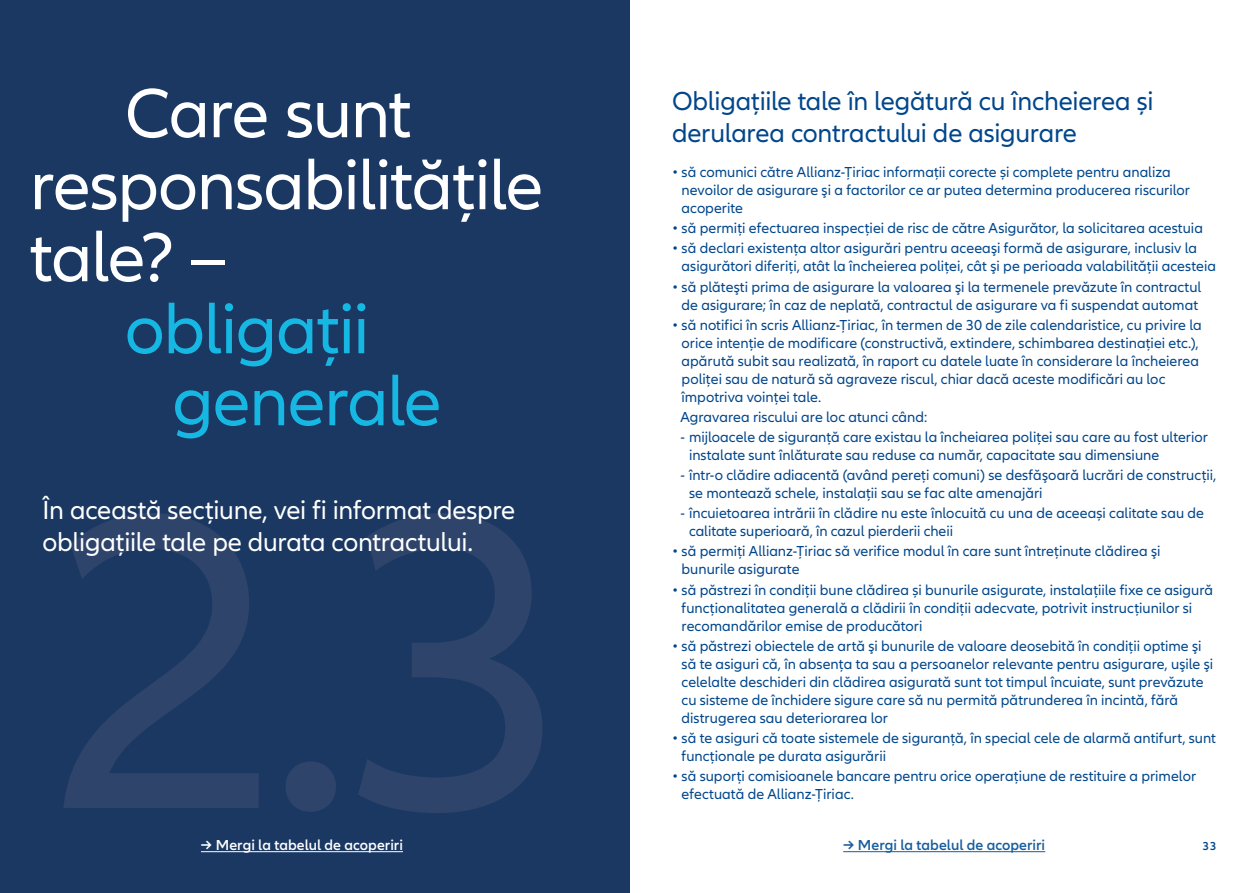
<style>
.page{position:relative;width:1259px;height:893px;background:#fff}
.page>*{position:absolute;margin:0;border:0;box-sizing:border-box;transform-origin:0 0}
._48_Head{font:72px/72px "Allianz Neo";letter-spacing:-.025em;color:#fff;text-align:center}
._48_Head-2{font:72px/72px "Allianz Neo";letter-spacing:-.015em;color:#16b8e3}
._18_Head{font:27px/32.4px "Allianz Neo";letter-spacing:-.01em;color:#fff}
._18_Head-2{font:27px/32.4px "Allianz Neo";letter-spacing:-.01em;color:#01468c}
.BulletsCopy10_12{font:15px/18px "Allianz Neo";color:#01468c}
.t1{font:600 15px "Allianz Neo";letter-spacing:.005em;color:#175d9e}
.GoTo10{font:600 15px "Allianz Neo";letter-spacing:.005em;color:#fff}
.t2{font:600 12px "Allianz Neo";color:#01468c}
</style>
<div class="page">
<div style="left:0;top:0;width:629px;height:893px;background:#1a3862"></div>
<hr style="left:843px;top:851px;width:202px;height:1px;background:#175d9e">
<hr style="left:201px;top:851px;width:202px;height:1px;background:#fff">
<p class="_48_Head" style="left:30px;top:79px;width:515px">Care sunt responsabilitățile</p>
<p class="_48_Head" style="left:30px;top:223px;width:198px">tale? –</p>
<p class="_48_Head-2" style="left:172px;top:295px;width:271px;text-indent:-48px">obligații generale</p>
<p class="_18_Head" style="left:43px;top:494px;width:474px">În această secţiune, vei fi informat despre obligaţiile tale pe durata contractului.</p>
<p class="GoTo10" style="left:201px;top:836px;width:203px">→ Mergi la tabelul de acoperiri</p>
<p class="_18_Head-2" style="left:672px;top:85px;width:483px">Obligațiile tale în legătură cu încheierea și derularea contractului de asigurare</p>
<p class="BulletsCopy10_12" style="left:681px;top:164px;width:510px;text-indent:-10px">• să comunici către Allianz-Ţiriac informații corecte și complete pentru analiza nevoilor de asigurare şi a factorilor ce ar putea determina producerea riscurilor acoperite</p>
<p class="BulletsCopy10_12" style="left:672px;top:220px;width:532px">• să permiți efectuarea inspecției de risc de către Asigurător, la solicitarea acestuia</p>
<p class="BulletsCopy10_12" style="left:681px;top:240px;width:536px;text-indent:-10px">• să declari existenţa altor asigurări pentru aceeaşi formă de asigurare, inclusiv la asigurători diferiţi, atât la încheierea poliţei, cât şi pe perioada valabilităţii acesteia</p>
<p class="BulletsCopy10_12" style="left:672px;top:278px;width:531px;text-align:center">• să plăteşti prima de asigurare la valoarea şi la termenele prevăzute în contractul de asigurare; în caz de neplată, contractul de asigurare va fi suspendat automat</p>
<p class="BulletsCopy10_12" style="left:681px;top:316px;width:522px;text-indent:-10px">• să notifici în scris Allianz-Ţiriac, în termen de 30 de zile calendaristice, cu privire la orice intenţie de modificare (constructivă, extindere, schimbarea destinaţiei etc.), apărută subit sau realizată, în raport cu datele luate în considerare la încheierea poliţei sau de natură să agraveze riscul, chiar dacă aceste modificări au loc împotriva voinţei tale.</p>
<p class="BulletsCopy10_12" style="left:680px;top:408px;width:248px">Agravarea riscului are loc atunci când:</p>
<p class="BulletsCopy10_12" style="left:689px;top:428px;width:520px;text-indent:-9px">- mijloacele de siguranţă care existau la încheiarea poliței sau care au fost ulterior instalate sunt înlăturate sau reduse ca număr, capacitate sau dimensiune</p>
<p class="BulletsCopy10_12" style="left:689px;top:467px;width:529px;text-indent:-9px">- într-o clădire adiacentă (având pereţi comuni) se desfăşoară lucrări de construcţii, se montează schele, instalaţii sau se fac alte amenajări</p>
<p class="BulletsCopy10_12" style="left:689px;top:505px;width:516px;text-indent:-9px">- încuietoarea intrării în clădire nu este înlocuită cu una de aceeași calitate sau de calitate superioară, în cazul pierderii cheii</p>
<p class="BulletsCopy10_12" style="left:681px;top:543px;width:480px;text-indent:-10px">• să permiţi Allianz-Ţiriac să verifice modul în care sunt întreţinute clădirea şi bunurile asigurate</p>
<p class="BulletsCopy10_12" style="left:681px;top:581px;width:533px;text-indent:-10px">• să păstrezi în condiții bune clădirea și bunurile asigurate, instalațiile fixe ce asigură funcționalitatea generală a clădirii în condiții adecvate, potrivit instrucțiunilor si recomandărilor emise de producători</p>
<p class="BulletsCopy10_12" style="left:681px;top:637px;width:533px;text-indent:-10px">• să păstrezi obiectele de artă şi bunurile de valoare deosebită în condiţii optime şi să te asiguri că, în absenţa ta sau a persoanelor relevante pentru asigurare, uşile şi celelalte deschideri din clădirea asigurată sunt tot timpul încuiate, sunt prevăzute cu sisteme de închidere sigure care să nu permită pătrunderea în incintă, fără distrugerea sau deteriorarea lor</p>
<p class="BulletsCopy10_12" style="left:681px;top:729px;width:536px;text-indent:-10px">• să te asiguri că toate sistemele de siguranţă, în special cele de alarmă antifurt, sunt funcţionale pe durata asigurării</p>
<p class="BulletsCopy10_12" style="left:681px;top:767px;width:516px;text-indent:-10px">• să suporţi comisioanele bancare pentru orice operaţiune de restituire a primelor efectuată de Allianz-Ţiriac.</p>
<p class="t1" style="left:843px;top:836px;width:203px">→ Mergi la tabelul de acoperiri</p>
<p class="t2" style="left:1203px;top:839px;width:15px">33</p>
</div>
